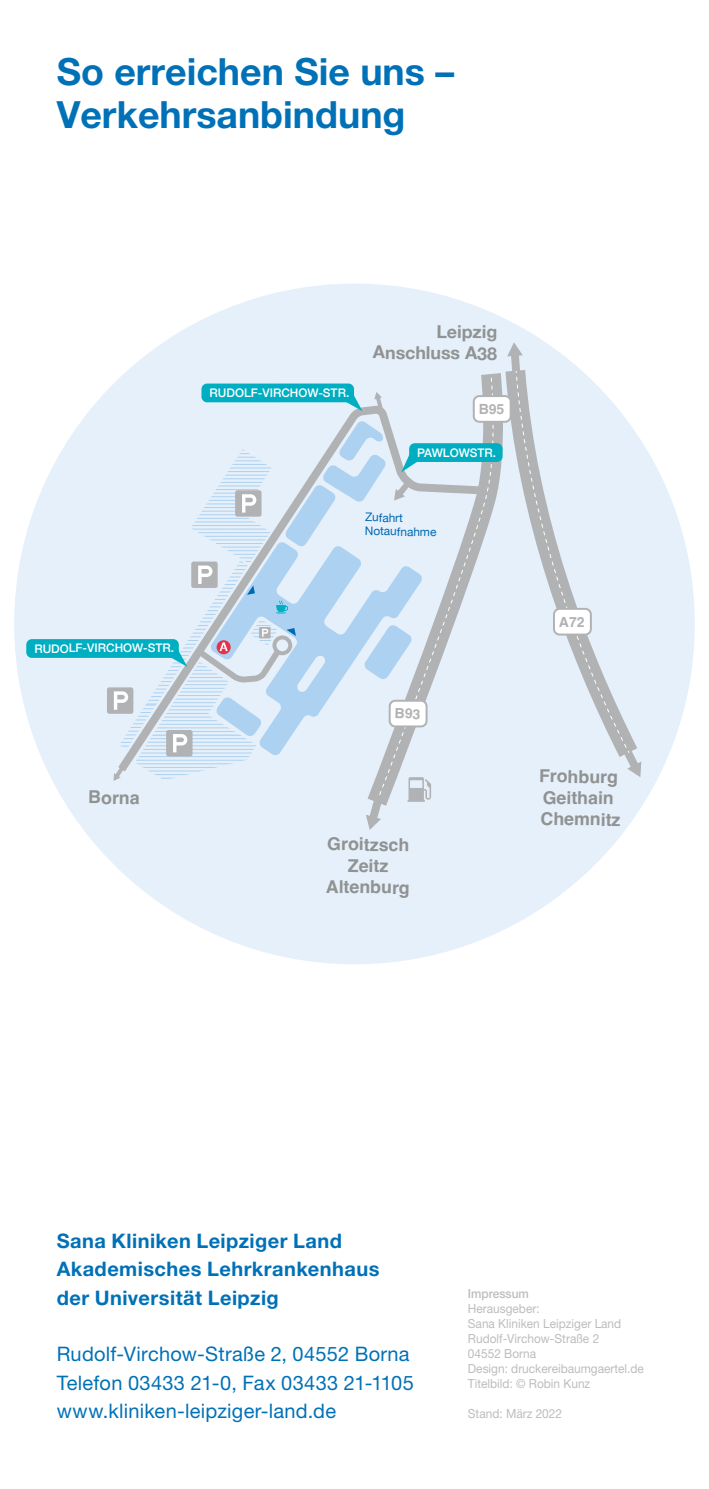
<style>
.page{position:relative;width:709px;height:1489px;background:#fff}
.page>*{position:absolute;margin:0;border:0;box-sizing:border-box;transform-origin:0 0}
.t1{font:700 37.5px/42.5px "Helvetica Neue LT Pro";color:#0071b7}
.t2{font:20px/28.2px "Helvetica Neue LT Pro";letter-spacing:.015em;color:#0071b7}
.t3{font:700 20px/28.2px "Helvetica Neue LT Pro";letter-spacing:.025em;color:#0071b7}
.t4{font:700 17.75px/21.2px "Helvetica";color:#919292}
.t5{font:700 17.75px/21.5px "Helvetica Neue";color:#919292;text-align:right}
.t6{font:700 14px "Helvetica";color:#b1b2b3}
.t7{font:12.5px/15px "Helvetica Neue LT Pro";color:#bebdbc;scale:.95 1}
.t8{font:500 12.5px "Helvetica Neue LT Pro";color:#bebdbc;scale:.95 1}
.t9{font:500 11.75px "Helvetica Neue";color:#fff}
.t10{font:11.75px/13.8px "Helvetica Neue";color:#0069b4}
</style>
<div class="page">
<div style="left:14px;top:283px;width:680px;height:681px;background:#e5f0fb;border-radius:50%"></div>
<svg style="left:431px;top:373px;width:68px;height:313px"></svg>
<svg style="left:506px;top:342px;width:140px;height:435px"></svg>
<div style="left:201px;top:383px;width:153px;height:19px;background:#00aec2;border-radius:6px"></div>
<div style="left:26px;top:639px;width:153px;height:19px;background:#00aec2;border-radius:6px"></div>
<div style="left:409px;top:443px;width:93px;height:19px;background:#00aec2;border-radius:6px"></div>
<div style="left:554px;top:609px;width:37px;height:25px;background:#fff;border-radius:6px"></div>
<div style="left:553px;top:608px;width:39px;height:27px;border:2px solid #b1b2b3;border-radius:6px"></div>
<div style="left:474px;top:396px;width:36px;height:26px;background:#fff;border-radius:6px"></div>
<div style="left:473px;top:395px;width:38px;height:28px;border:2px solid #b1b2b3;border-radius:6px"></div>
<svg style="left:107px;top:392px;width:324px;height:438px"></svg>
<h1 class="t1" style="left:57px;top:50px;width:399px">So erreichen Sie uns –<br>Verkehrsanbindung</h1>
<p class="t9" style="left:209px;top:383px;width:141px">RUDOLF-VIRCHOW-STR.</p>
<h3 class="t5" style="left:373px;top:320px;width:126px;rotate:1deg">Leipzig<br>Anschluss A38</h3>
<p class="t6" style="left:478px;top:400px;width:27px">B95</p>
<p class="t9" style="left:417px;top:443px;width:81px">PAWLOWSTR.</p>
<p class="t10" style="left:365px;top:511px;width:73px;rotate:1deg">Zufahrt<br>Notaufnahme</p>
<p class="t9" style="left:34px;top:639px;width:141px">RUDOLF-VIRCHOW-STR.</p>
<p class="t6" style="left:559px;top:613px;width:27px">A72</p>
<h3 class="t4" style="left:89px;top:788px;width:53px;rotate:1deg">Borna</h3>
<h3 class="t4" style="left:327px;top:835px;width:85px;text-align:center;rotate:1deg">Groitzsch<br>Zeitz<br>Altenburg</h3>
<h3 class="t4" style="left:539px;top:767px;width:84px;rotate:1deg">Frohburg<br>Geithain<br>Chemnitz</h3>
<h2 class="t3" style="left:57px;top:1226px;width:324px">Sana Kliniken Leipziger Land<br>Akademisches Lehrkrankenhaus der Universität Leipzig</h2>
<h2 class="t2" style="left:57px;top:1339px;width:358px">Rudolf-Virchow-Straße 2, 04552 Borna<br>Telefon 03433 21-0, Fax 03433 21-1105 www.kliniken-leipziger-land.de</h2>
<p class="t8" style="left:468px;top:1285px;width:66px">Impressum</p>
<p class="t7" style="left:468px;top:1300px;width:187px">Herausgeber:<br>Sana Kliniken Leipziger Land<br>Rudolf-Virchow-Straße 2<br>04552 Borna<br>Design: druckereibaumgaertel.de<br>Titelbild: © Robin Kunz</p>
<p class="t7" style="left:468px;top:1405px;width:101px">Stand: März 2022</p>
</div>
